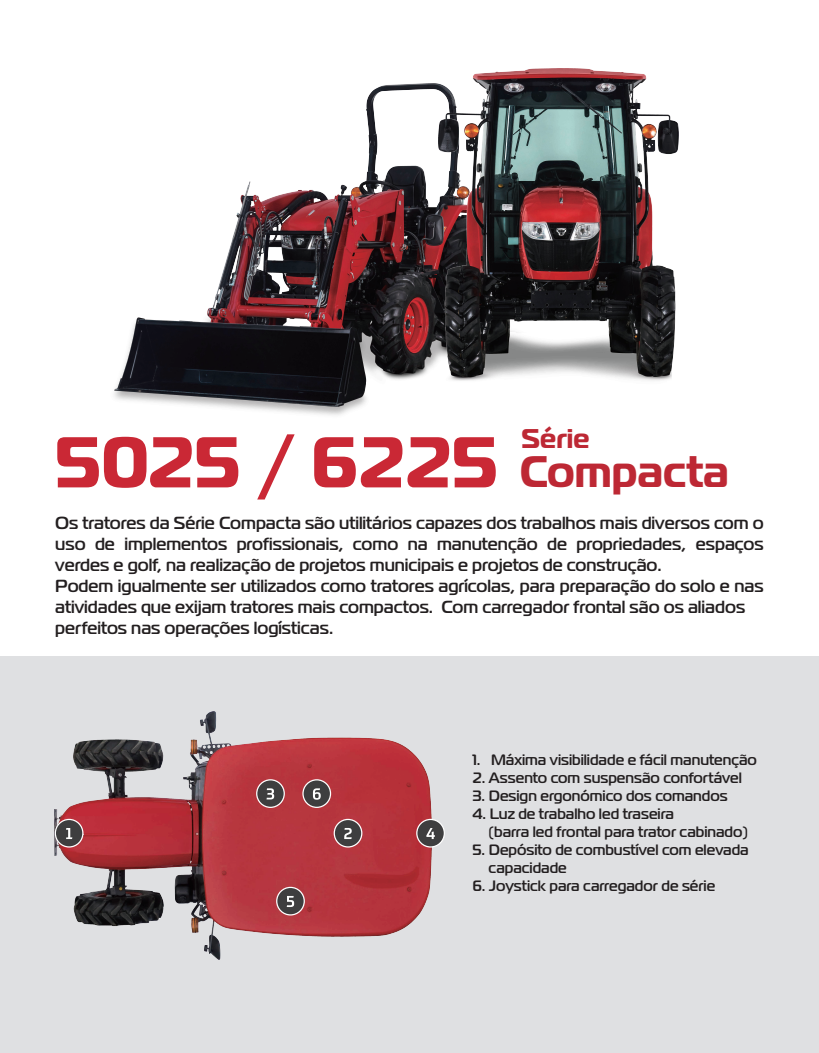
<style>
.page{position:relative;width:819px;height:1053px;background:#fff}
.page>*{position:absolute;margin:0;border:0;box-sizing:border-box;transform-origin:0 0}
.t1{font:700 71.62px "Magistral";color:#ca2835}
.t2{font:700 44.12px "Magistral";color:#bd2834}
.t3{font:700 27px "Magistral";color:#bd2834}
.t4{font:500 17.5px/21px "Magistral";color:#231f20}
.t5{font:500 15px/18px "Magistral";color:#231f20}
</style>
<div class="page">
<div style="left:0;top:656px;width:819px;height:396px;background:#dcdddf"></div>
<img style="left:114px;top:83px;width:324px;height:332px">
<img style="left:438px;top:69px;width:240px;height:312px">
<img style="left:55px;top:711px;width:376px;height:248px">
<div style="left:55px;top:819px;width:28px;height:27px;background:#3e3e3f;border-radius:50%"></div>
<div style="left:55px;top:818px;width:28px;height:29px;border:1px solid #fff;border-radius:50%"></div>
<svg style="left:66px;top:828px;width:6px;height:11px"></svg>
<div style="left:334px;top:819px;width:28px;height:27px;background:#3e3e3f;border-radius:50%"></div>
<div style="left:333px;top:818px;width:29px;height:29px;border:1px solid #fff;border-radius:50%"></div>
<svg style="left:344px;top:828px;width:7px;height:11px"></svg>
<div style="left:257px;top:779px;width:27px;height:28px;background:#3e3e3f;border-radius:50%"></div>
<div style="left:256px;top:779px;width:29px;height:29px;border:1px solid #fff;border-radius:50%"></div>
<svg style="left:266px;top:788px;width:8px;height:11px"></svg>
<div style="left:417px;top:819px;width:27px;height:27px;background:#3e3e3f;border-radius:50%"></div>
<div style="left:416px;top:818px;width:29px;height:29px;border:1px solid #fff;border-radius:50%"></div>
<svg style="left:426px;top:828px;width:9px;height:11px"></svg>
<div style="left:277px;top:887px;width:27px;height:27px;background:#3e3e3f;border-radius:50%"></div>
<div style="left:276px;top:886px;width:29px;height:29px;border:1px solid #fff;border-radius:50%"></div>
<svg style="left:287px;top:896px;width:7px;height:10px"></svg>
<div style="left:303px;top:779px;width:27px;height:28px;background:#3e3e3f;border-radius:50%"></div>
<div style="left:302px;top:779px;width:29px;height:29px;border:1px solid #fff;border-radius:50%"></div>
<svg style="left:313px;top:788px;width:8px;height:11px"></svg>
<h1 class="t1" style="left:55px;top:415px;width:445px">5025 / 6225</h1>
<h3 class="t3" style="left:521px;top:421px;width:69px">Série</h3>
<h2 class="t2" style="left:520px;top:443px;width:210px">Compacta</h2>
<p class="t4" style="left:55px;top:512px;width:709px">Os tratores da Série Compacta são utilitários capazes dos trabalhos mais diversos com o uso de implementos profissionais, como na manutenção de propriedades, espaços verdes e golf, na realização de projetos municipais e projetos de construção.<br>Podem igualmente ser utilizados como tratores agrícolas, para preparação do solo e nas atividades que exijam tratores mais compactos. Com carregador frontal são os aliados perfeitos nas operações logísticas.</p>
<p class="t5" style="left:472px;top:750px;width:286px">1. Máxima visibilidade e fácil manutenção</p>
<p class="t5" style="left:472px;top:768px;width:271px">2. Assento com suspensão confortável</p>
<p class="t5" style="left:472px;top:786px;width:257px">3. Design ergonómico dos comandos</p>
<p class="t5" style="left:488px;top:804px;width:261px;text-indent:-16px">4. Luz de trabalho led traseira<br>(barra led frontal para trator cabinado)</p>
<p class="t5" style="left:488px;top:840px;width:261px;text-indent:-16px">5. Depósito de combustível com elevada capacidade</p>
<p class="t5" style="left:472px;top:876px;width:244px">6. Joystick para carregador de série</p>
</div>
